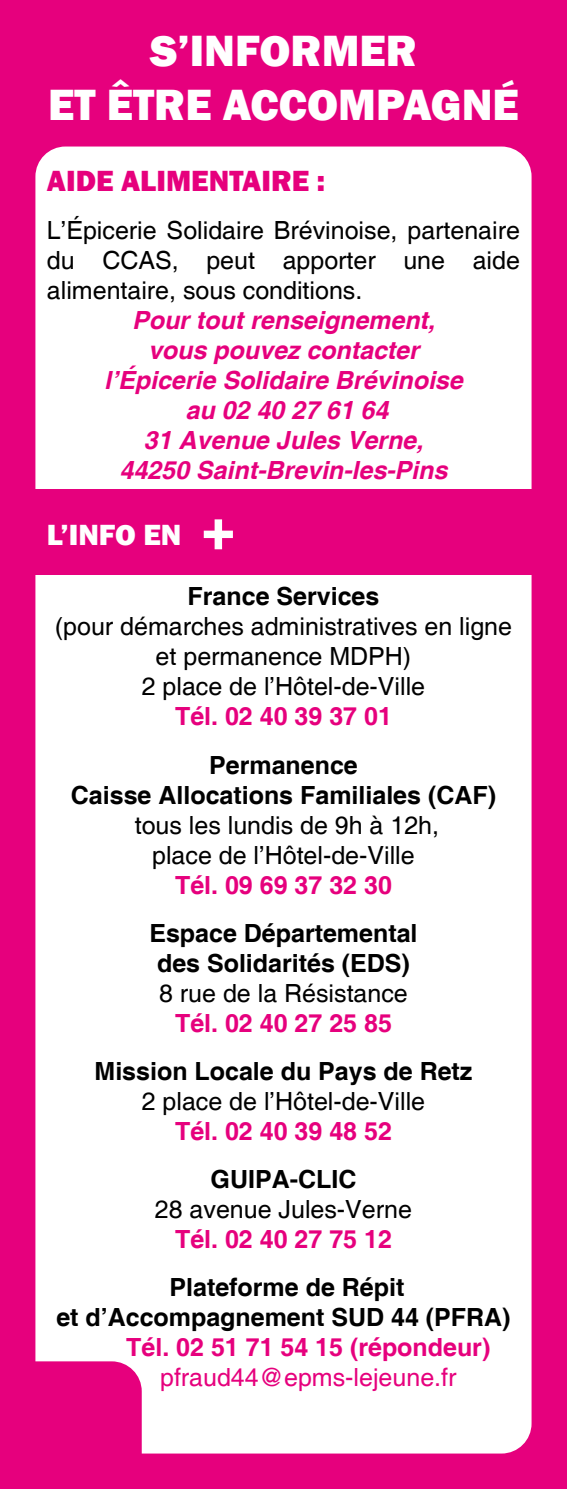
<style>
.page{position:relative;width:567px;height:1489px;background:#fff}
.page>*{position:absolute;margin:0;border:0;box-sizing:border-box;transform-origin:0 0}
.t1{font:800 45px/54px "Franklin Gothic";color:#fff;text-align:center}
.t2{font:800 30px "Franklin Gothic";color:#e6007d}
.t3{font:800 30px "Franklin Gothic";color:#fff}
.t4{font:25px/30px "Helvetica";color:#000;text-align:center}
.t5{font:700 25px/30px "Helvetica";color:#000;text-align:center}
.t6{font:italic 700 25px/30px "Helvetica";color:#e6007d;text-align:center}
.t7{font:700 25px "Helvetica";color:#e6007d}
.t8{font:25px "Helvetica";color:#e6007d}
</style>
<div class="page">
<div style="left:0;top:0;width:567px;height:1488px;background:#e6007d"></div>
<div style="left:35px;top:146px;width:496px;height:1307px;background:#fff;border-radius:30px"></div>
<div style="left:35px;top:1361px;width:107px;height:93px;background:#e6007d"></div>
<div style="left:25px;top:489px;width:517px;height:85px;background:#e6007d"></div>
<svg style="left:204px;top:519px;width:29px;height:30px"></svg>
<h1 class="t1" style="left:48px;top:24px;width:472px">S’INFORMER<br>ET ÊTRE ACCOMPAGNÉ</h1>
<p class="t2" style="left:47px;top:162px;width:280px">AIDE ALIMENTAIRE :</p>
<p class="t4" style="left:47px;top:216px;width:475px;text-align:justify">L’Épicerie Solidaire Brévinoise, partenaire du CCAS, peut apporter une aide alimentaire, sous conditions.</p>
<p class="t6" style="left:104px;top:306px;width:360px">Pour tout renseignement, vous pouvez contacter l’Épicerie Solidaire Brévinoise au 02 40 27 61 64<br>31 Avenue Jules Verne,<br>44250 Saint-Brevin-les-Pins</p>
<p class="t3" style="left:47px;top:516px;width:136px">L’INFO EN</p>
<p class="t5" style="left:188px;top:583px;width:193px">France Services</p>
<p class="t4" style="left:55px;top:612px;width:459px">(pour démarches administratives en ligne et permanence MDPH)<br>2 place de l’Hôtel-de-Ville</p>
<p class="t7" style="left:175px;top:701px;width:218px">Tél. 02 40 39 37 01</p>
<p class="t5" style="left:71px;top:751px;width:427px">Permanence<br>Caisse Allocations Familiales (CAF)</p>
<p class="t4" style="left:135px;top:810px;width:306px">tous les lundis de 9h à 12h, place de l’Hôtel-de-Ville</p>
<p class="t7" style="left:175px;top:869px;width:218px">Tél. 09 69 37 32 30</p>
<p class="t5" style="left:149px;top:919px;width:270px">Espace Départemental des Solidarités (EDS)</p>
<p class="t4" style="left:159px;top:978px;width:250px">8 rue de la Résistance</p>
<p class="t7" style="left:175px;top:1007px;width:218px">Tél. 02 40 27 25 85</p>
<p class="t5" style="left:95px;top:1057px;width:379px">Mission Locale du Pays de Retz</p>
<p class="t4" style="left:142px;top:1086px;width:285px">2 place de l’Hôtel-de-Ville</p>
<p class="t7" style="left:175px;top:1115px;width:218px">Tél. 02 40 39 48 52</p>
<p class="t5" style="left:211px;top:1165px;width:147px">GUIPA-CLIC</p>
<p class="t4" style="left:155px;top:1194px;width:259px">28 avenue Jules-Verne</p>
<p class="t7" style="left:175px;top:1223px;width:218px">Tél. 02 40 27 75 12</p>
<p class="t5" style="left:56px;top:1273px;width:456px">Plateforme de Répit<br>et d’Accompagnement SUD 44 (PFRA)</p>
<p class="t7" style="left:126px;top:1331px;width:366px">Tél. 02 51 71 54 15 (répondeur)</p>
<p class="t8" style="left:160px;top:1362px;width:298px">pfraud44@epms-lejeune.fr</p>
</div>
